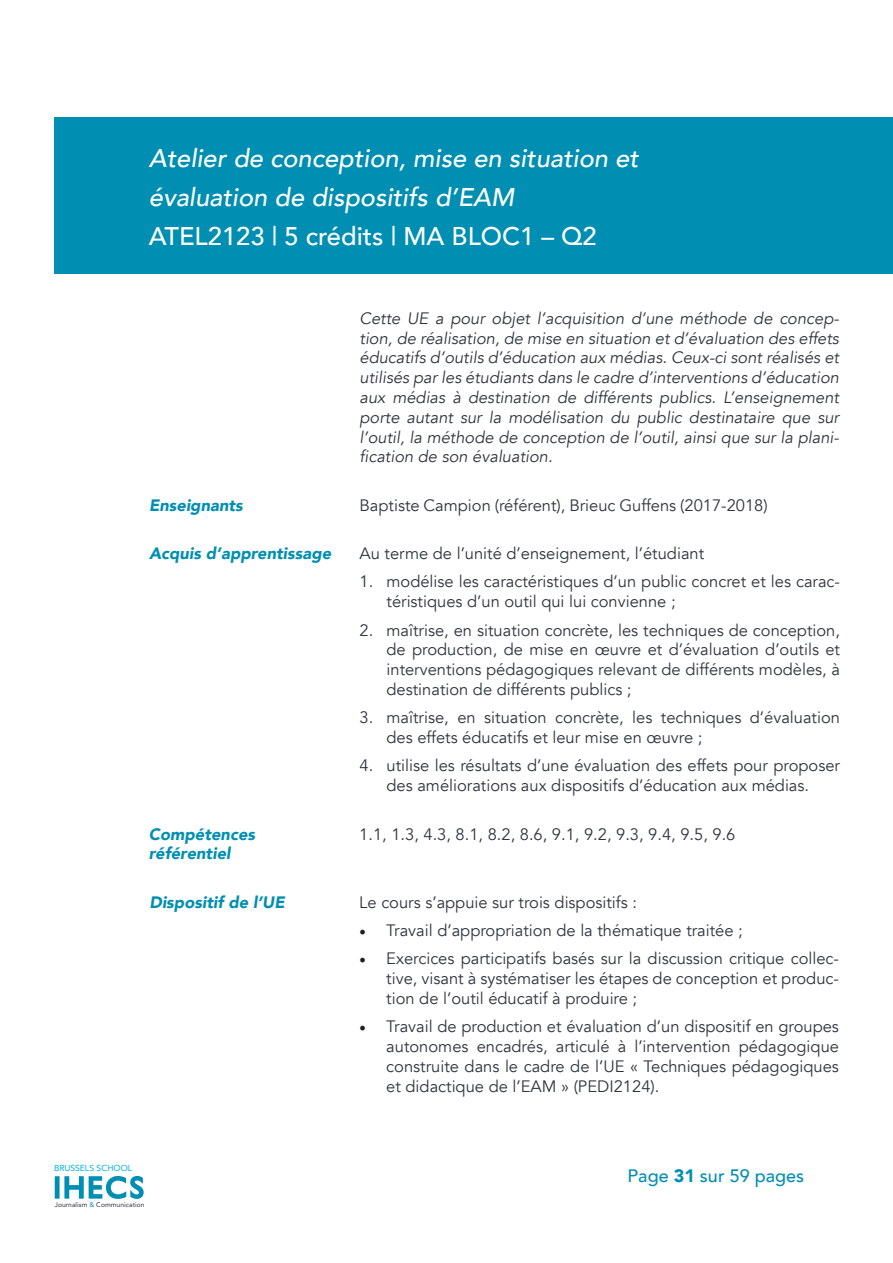
<style>
.page{position:relative;width:893px;height:1263px;background:#fff}
.page>*{position:absolute;margin:0;border:0;box-sizing:border-box;transform-origin:0 0}
.t1{font:italic 500 25.5px/39.2px "Avenir";color:#fff}
.t2{font:500 25.5px "Avenir";color:#fff}
.t3{font:500 18px "Avenir";color:#008fb3}
.t4{font:16.5px/19.8px "Avenir";color:#30343e;text-align:justify}
.t5{font:italic 16.5px/19.8px "Avenir";color:#30343e;text-align:justify}
.t6{font:italic 900 16.5px "Avenir";color:#008fb3}
.t7{font:8.7px "Avenir";letter-spacing:-.005em;color:#00b2dc}
.t8{font:6.75px "Avenir";color:#30343e}
.s1{font-family:"Minion Pro";font-size:18px;color:#231f20}
.s2{color:#008fb3}
.s3{font-weight:900}
</style>
<div class="page">
<div style="left:54px;top:117px;width:839px;height:115px;background:#008fb3"></div>
<div style="left:55px;top:1176px;width:5px;height:23px;background:#008fb3"></div>
<svg style="left:64px;top:1176px;width:80px;height:23px"></svg>
<div style="left:54px;top:159px;width:839px;height:115px;background:#008fb3"></div>
<h1 class="t1" style="left:149px;top:139px;width:491px">Atelier de conception, mise en situation et évaluation de dispositifs d’EAM</h1>
<h1 class="t2" style="left:149px;top:214px;width:449px">ATEL2123 | 5 crédits | MA BLOC1 – Q2</h1>
<p class="t6" style="left:149px;top:491px;width:95px">Enseignants</p>
<p class="t6" style="left:149px;top:540px;width:184px">Acquis d’apprentissage</p>
<p class="t5" style="left:360px;top:308px;width:481px">Cette UE a pour objet l’acquisition d’une méthode de concep&shy;tion, de réalisation, de mise en situation et d’évaluation des effets éducatifs d’outils d’éducation aux médias. Ceux-ci sont réalisés et utilisés par les étudiants dans le cadre d’interventions d’éducation aux médias à destination de différents publics. L’enseignement porte autant sur la modélisation du public destinataire que sur l’outil, la méthode de conception de l’outil, ainsi que sur la plani&shy;fication de son évaluation.</p>
<p class="t4" style="left:360px;top:495px;width:410px">Baptiste Campion (référent), Brieuc Guffens (2017-2018)</p>
<p class="t4" style="left:360px;top:544px;width:346px">Au terme de l’unité d’enseignement, l’étudiant</p>
<p class="t4" style="left:386px;top:572px;width:455px;text-indent:-27px">1. modélise les caractéristiques d’un public concret et les carac&shy;téristiques d’un outil qui lui convienne ;</p>
<p class="t4" style="left:386px;top:620px;width:455px;text-indent:-27px">2. maîtrise, en situation concrète, les techniques de conception, de production, de mise en œuvre et d’évaluation d’outils et interventions pédagogiques relevant de différents modèles, à destination de différents publics ;</p>
<p class="t4" style="left:386px;top:708px;width:455px;text-indent:-27px">3. maîtrise, en situation concrète, les techniques d’évaluation des effets éducatifs et leur mise en œuvre ;</p>
<p class="t4" style="left:360px;top:756px;width:482px;text-align:center">4. utilise les résultats d’une évaluation des effets pour proposer des améliorations aux dispositifs d’éducation aux médias.</p>
<p class="t6" style="left:149px;top:820px;width:108px">Compétences</p>
<p class="t4" style="left:359px;top:824px;width:378px">1.1, 1.3, 4.3, 8.1, 8.2, 8.6, 9.1, 9.2, 9.3, 9.4, 9.5, 9.6</p>
<p class="t6" style="left:149px;top:840px;width:83px">référentiel</p>
<p class="t4" style="left:359px;top:892px;width:279px">Le cours s’appuie sur trois dispositifs :</p>
<p class="t4" style="left:359px;top:921px;width:385px"><span class="s1">•</span> Travail d’appropriation de la thématique traitée ;</p>
<p class="t4" style="left:386px;top:949px;width:454px;text-indent:-27px"><span class="s1">•</span> Exercices participatifs basés sur la discussion critique collec&shy;tive, visant à systématiser les étapes de conception et produc&shy;tion de l’outil éducatif à produire ;</p>
<p class="t4" style="left:386px;top:1017px;width:454px;text-indent:-27px"><span class="s1">•</span> Travail de production et évaluation d’un dispositif en groupes autonomes encadrés, articulé à l’intervention pédagogique construite dans le cadre de l’UE « Techniques pédagogiques et didactique de l’EAM » (PEDI2124).</p>
<p class="t6" style="left:149px;top:888px;width:137px">Dispositif de l’UE</p>
<p class="t7" style="left:54px;top:1163px;width:80px">BRUSSELS SCHOOL</p>
<p class="t8" style="left:55px;top:1201px;width:91px">Journalism <span class="s2">&amp;</span> Communication</p>
<p class="t3" style="left:628px;top:1160px;width:178px">Page <span class="s3">31</span> sur 59 pages</p>
</div>
